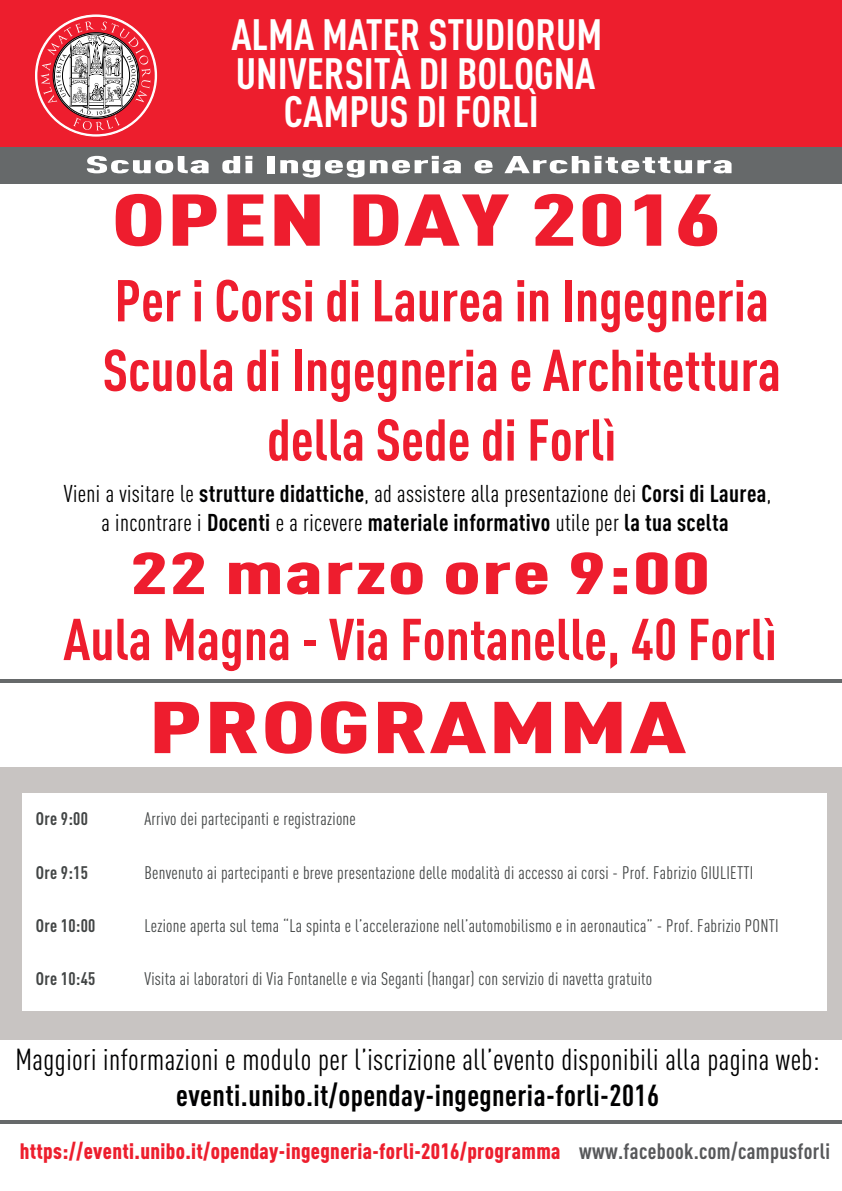
<style>
.page{position:relative;width:842px;height:1191px;background:#fff}
.page>*{position:absolute;margin:0;border:0;box-sizing:border-box;transform-origin:0 0}
.t1{font:900 condensed 72px "DINOT";letter-spacing:.015em;color:#ee1d2e;scale:1.52 1}
.t2{font:900 condensed 72px "DINOT";letter-spacing:.015em;color:#ee1d2e;scale:1.54 1}
.t3{font:700 condensed 58px/69.6px "DINOT";color:#ee1d2e;text-align:center}
.t4{font:900 condensed 58px "DINOT";letter-spacing:.015em;color:#ee1d2e;scale:1.54 1}
.t5{font:700 condensed 43.2px/38.4px "DINOT";color:#fff;text-align:center}
.t6{font:condensed 30px "DINOT";letter-spacing:.015em;color:#000001}
.t7{font:700 condensed 30px "DINOT";letter-spacing:.015em;color:#000001}
.t8{font:900 condensed 24.2px "DINOT";letter-spacing:.015em;color:#fff;scale:2.08 1}
.t9{font:condensed 24px/28.8px "DINOT";letter-spacing:.015em;color:#000001;text-align:center}
.t10{font:900 condensed 22px "DINOT";letter-spacing:.015em;color:#ed1e2d}
.t11{font:condensed 18px "DINOT";letter-spacing:.015em;color:#424545}
.t12{font:700 condensed 18px "DINOT";letter-spacing:.015em;color:#424545}
.s1{font-weight:700}
.s2{font-weight:700;color:#57585a}
</style>
<div class="page">
<div style="left:0;top:767px;width:842px;height:273px;background:#c8c4c2"></div>
<div style="left:0;top:146px;width:842px;height:38px;background:#66696a"></div>
<hr style="left:0;top:679px;width:842px;height:4px;background:#66696a">
<hr style="left:0;top:1120px;width:842px;height:4px;background:#66696a">
<div style="left:0;top:0;width:842px;height:146px;background:#ed1e2d"></div>
<svg style="left:37px;top:17px;width:118px;height:117px"></svg>
<div style="left:22px;top:793px;width:805px;height:217px;background:#fff"></div>
<h3 class="t5" style="left:231px;top:15px;width:372px">ALMA MATER STUDIORUM<br>UNIVERSITÀ DI BOLOGNA<br>CAMPUS DI FORLÌ</h3>
<h3 class="t8" style="left:85px;top:149px;width:313px">Scuola di Ingegneria e Architettura</h3>
<h1 class="t1" style="left:112px;top:175px;width:402px">OPEN DAY 2016</h1>
<h2 class="t3" style="left:103px;top:265px;width:680px">Per i Corsi di Laurea in Ingegneria<br>Scuola di Ingegneria e Architettura della Sede di Forlì</h2>
<h3 class="t9" style="left:64px;top:479px;width:709px">Vieni a visitare le <span class="s1">strutture didattiche</span>, ad assistere alla presentazione dei <span class="s1">Corsi di Laurea</span>, a incontrare i <span class="s1">Docenti</span> e a ricevere <span class="s1">materiale informativo</span> utile per <span class="s1">la tua scelta</span></h3>
<h2 class="t4" style="left:130px;top:537px;width:378px">22 marzo ore 9:00</h2>
<h2 class="t3" style="left:63px;top:604px;width:715px">Aula Magna - Via Fontanelle, 40 Forlì</h2>
<h1 class="t2" style="left:149px;top:682px;width:351px">PROGRAMMA</h1>
<p class="t12" style="left:36px;top:808px;width:54px">Ore 9:00</p>
<p class="t11" style="left:144px;top:808px;width:213px">Arrivo dei partecipanti e registrazione</p>
<p class="t12" style="left:36px;top:861px;width:54px">Ore 9:15</p>
<p class="t11" style="left:144px;top:862px;width:610px">Benvenuto ai partecipanti e breve presentazione delle modalità di accesso ai corsi - Prof. Fabrizio GIULIETTI</p>
<p class="t12" style="left:36px;top:914px;width:61px">Ore 10:00</p>
<p class="t11" style="left:144px;top:915px;width:636px">Lezione aperta sul tema “La spinta e l’accelerazione nell’automobilismo e in aeronautica” - Prof. Fabrizio PONTI</p>
<p class="t12" style="left:36px;top:968px;width:61px">Ore 10:45</p>
<p class="t11" style="left:144px;top:968px;width:509px">Visita ai laboratori di Via Fontanelle e via Seganti (hangar) con servizio di navetta gratuito</p>
<h3 class="t6" style="left:15px;top:1042px;width:806px">Maggiori informazioni e modulo per l’iscrizione all’evento disponibili alla pagina web:</h3>
<h3 class="t7" style="left:176px;top:1077px;width:484px">eventi.unibo.it/openday-ingegneria-forli-2016</h3>
<p class="t10" style="left:20px;top:1137px;width:812px">https://eventi.unibo.it/openday-ingegneria-forli-2016/programma <span class="s2">www.facebook.com/campusforli</span></p>
</div>
